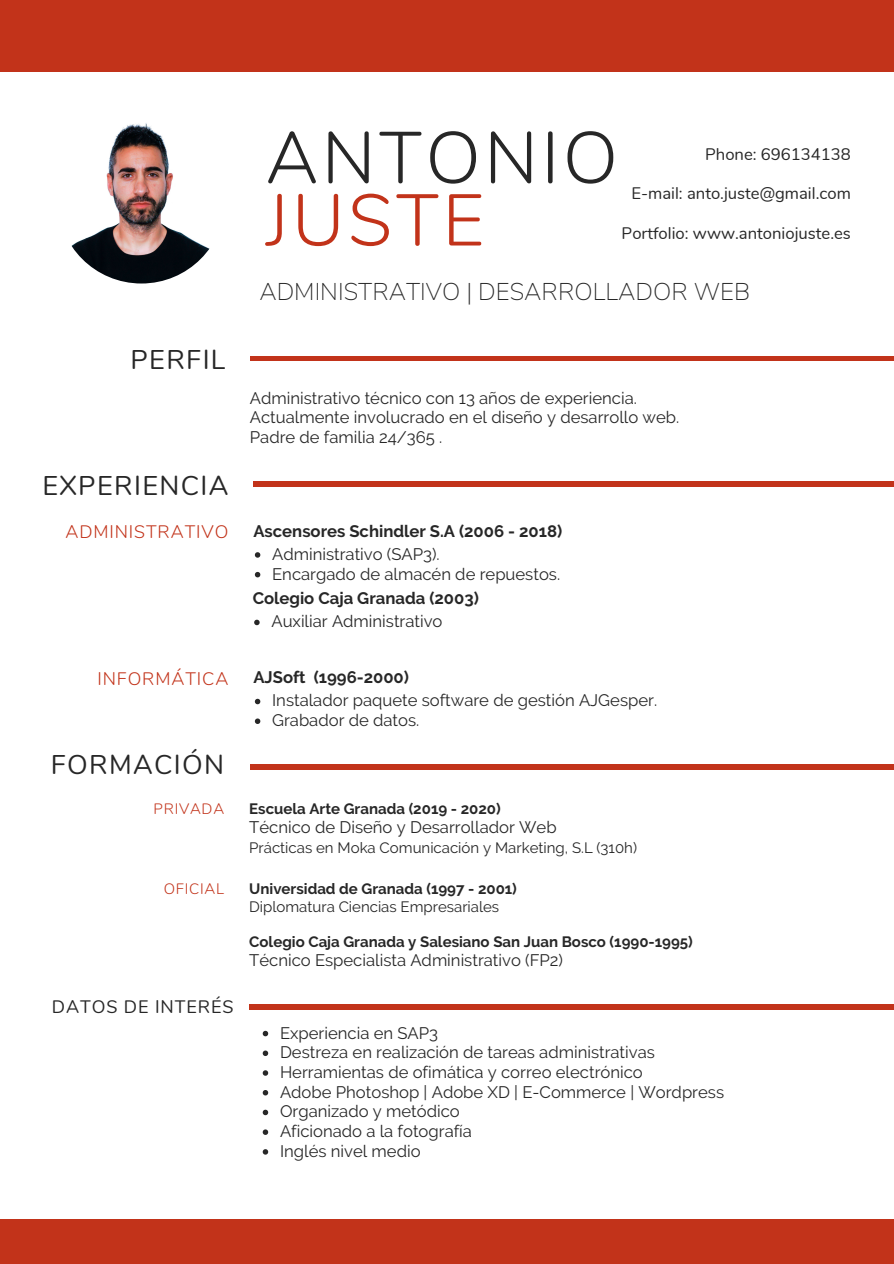
<style>
.page{position:relative;width:894px;height:1264px;background:#fff}
.page>*{position:absolute;margin:0;border:0;box-sizing:border-box;transform-origin:0 0}
.t1{font:300 72.75px "Nunito";letter-spacing:.05em;color:#272727}
.t2{font:300 72.75px "Nunito";letter-spacing:.05em;color:#c2331a}
.t3{font:27px "Nunito";letter-spacing:.05em;color:#272727}
.t4{font:200 24.3px "Nunito Sans";color:#272727}
.t5{font:300 18px "Nunito";letter-spacing:.05em;color:#c2331a}
.t6{font:18px "Nunito";letter-spacing:.05em;color:#272727}
.t7{font:16.65px "Raleway";color:#272727}
.t8{font:700 16.65px "Raleway";color:#272727}
.t9{font:16.65px "Nunito";color:#272727}
.t10{font:700 15px "Raleway";color:#272727}
.t11{font:15px "Raleway";color:#272727}
.t12{font:300 15px "Nunito";letter-spacing:.05em;color:#c2331a}
</style>
<div class="page">
<hr style="left:250px;top:356px;width:643px;height:4px;background:#c2331a">
<div style="left:252px;top:481px;width:641px;height:5px;background:#c2331a"></div>
<svg style="left:255px;top:552px;width:5px;height:5px"></svg>
<svg style="left:255px;top:572px;width:5px;height:5px"></svg>
<svg style="left:262px;top:1030px;width:6px;height:6px"></svg>
<svg style="left:262px;top:1050px;width:6px;height:6px"></svg>
<svg style="left:262px;top:1070px;width:6px;height:5px"></svg>
<svg style="left:262px;top:1090px;width:6px;height:5px"></svg>
<svg style="left:262px;top:1109px;width:6px;height:6px"></svg>
<svg style="left:262px;top:1129px;width:6px;height:5px"></svg>
<svg style="left:262px;top:1149px;width:6px;height:5px"></svg>
<div style="left:250px;top:764px;width:643px;height:5px;background:#c2331a"></div>
<div style="left:249px;top:1004px;width:644px;height:5px;background:#c2331a"></div>
<div style="left:0;top:1219px;width:893px;height:44px;background:#c2331a"></div>
<div style="left:0;top:0;width:893px;height:72px;background:#c2331a"></div>
<img style="left:58px;top:116px;width:167px;height:167px;border-radius:50%">
<svg style="left:255px;top:698px;width:5px;height:6px"></svg>
<svg style="left:255px;top:718px;width:5px;height:6px"></svg>
<svg style="left:254px;top:619px;width:5px;height:6px"></svg>
<p class="t3" style="left:130px;top:342px;width:96px">PERFIL</p>
<p class="t1" style="left:266px;top:109px;width:353px">ANTONIO</p>
<p class="t2" style="left:266px;top:172px;width:220px">JUSTE</p>
<p class="t4" style="left:259px;top:275px;width:492px">ADMINISTRATIVO | DESARROLLADOR WEB</p>
<p class="t9" style="left:705px;top:143px;width:147px">Phone: 696134138</p>
<p class="t9" style="left:631px;top:182px;width:221px">E-mail: anto.juste@gmail.com</p>
<p class="t9" style="left:621px;top:222px;width:231px">Portfolio: www.antoniojuste.es</p>
<p class="t7" style="left:250px;top:388px;width:388px">Administrativo técnico con 13 años de experiencia.</p>
<p class="t7" style="left:250px;top:408px;width:431px">Actualmente involucrado en el diseño y desarrollo web.</p>
<p class="t7" style="left:250px;top:427px;width:194px">Padre de familia 24/365 .</p>
<p class="t3" style="left:42px;top:467px;width:187px">EXPERIENCIA</p>
<p class="t5" style="left:66px;top:520px;width:164px">ADMINISTRATIVO</p>
<p class="t8" style="left:253px;top:521px;width:310px">Ascensores Schindler S.A (2006 - 2018)</p>
<p class="t7" style="left:272px;top:544px;width:169px">Administrativo (SAP3).</p>
<p class="t7" style="left:272px;top:564px;width:289px">Encargado de almacén de repuestos.</p>
<p class="t8" style="left:252px;top:588px;width:227px">Colegio Caja Granada (2003)</p>
<p class="t7" style="left:271px;top:611px;width:172px">Auxiliar Administrativo</p>
<p class="t5" style="left:97px;top:666px;width:132px">INFORMÁTICA</p>
<p class="t8" style="left:253px;top:667px;width:157px">AJSoft (1996-2000)</p>
<p class="t7" style="left:272px;top:690px;width:386px">Instalador paquete software de gestión AJGesper.</p>
<p class="t7" style="left:272px;top:710px;width:149px">Grabador de datos.</p>
<p class="t3" style="left:51px;top:747px;width:175px">FORMACIÓN</p>
<p class="t12" style="left:153px;top:798px;width:72px">PRIVADA</p>
<p class="t10" style="left:249px;top:800px;width:253px">Escuela Arte Granada (2019 - 2020)</p>
<p class="t7" style="left:249px;top:817px;width:309px">Técnico de Diseño y Desarrollador Web</p>
<p class="t11" style="left:249px;top:838px;width:389px">Prácticas en Moka Comunicación y Marketing, S.L (310h)</p>
<p class="t12" style="left:164px;top:878px;width:62px">OFICIAL</p>
<p class="t10" style="left:249px;top:880px;width:269px">Universidad de Granada (1997 - 2001)</p>
<p class="t11" style="left:249px;top:897px;width:251px">Diplomatura Ciencias Empresariales</p>
<p class="t10" style="left:249px;top:933px;width:445px">Colegio Caja Granada y Salesiano San Juan Bosco (1990-1995)</p>
<p class="t7" style="left:249px;top:950px;width:315px">Técnico Especialista Administrativo (FP2)</p>
<p class="t6" style="left:52px;top:995px;width:183px">DATOS DE INTERÉS</p>
<p class="t7" style="left:280px;top:1022px;width:159px">Experiencia en SAP3</p>
<p class="t7" style="left:280px;top:1042px;width:376px">Destreza en realización de tareas administrativas</p>
<p class="t7" style="left:280px;top:1062px;width:364px">Herramientas de ofimática y correo electrónico</p>
<p class="t7" style="left:280px;top:1081px;width:445px">Adobe Photoshop | Adobe XD | E-Commerce | Wordpress</p>
<p class="t7" style="left:280px;top:1101px;width:181px">Organizado y metódico</p>
<p class="t7" style="left:280px;top:1121px;width:193px">Aficionado a la fotografía</p>
<p class="t7" style="left:280px;top:1141px;width:142px">Inglés nivel medio</p>
</div>
